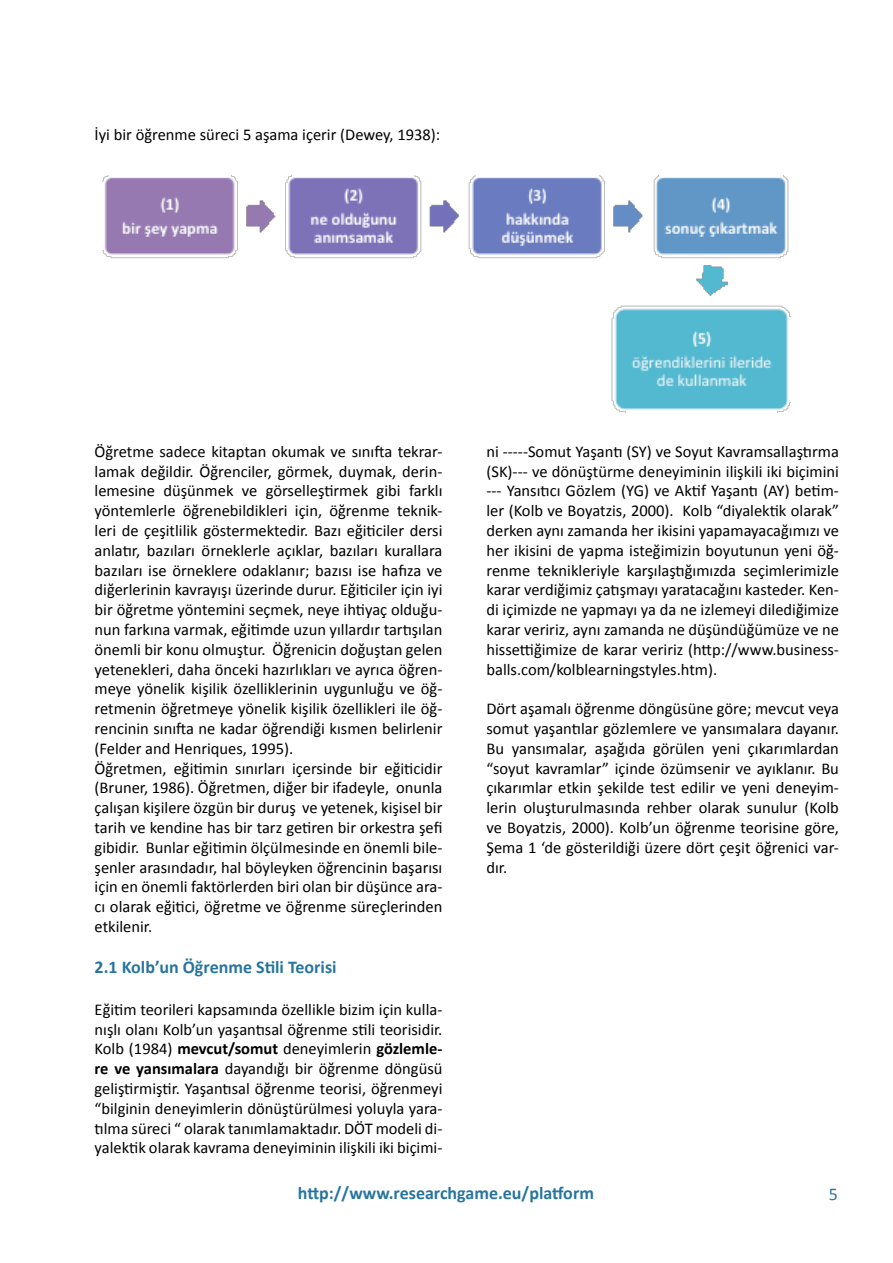
<style>
.page{position:relative;width:893px;height:1263px;background:#fff}
.page>*{position:absolute;margin:0;border:0;box-sizing:border-box;transform-origin:0 0}
.t1{font:700 18px "Calibri";color:#27759f}
.t2{font:18px "Calibri";color:#27759f}
.t3{font:16.5px/19.8px "Calibri";color:#000;text-align:justify}
.s1{font-weight:700}
</style>
<div class="page">
<img style="left:103px;top:175px;width:687px;height:237px">
<p class="t3" style="left:95px;top:125px;width:347px">İyi bir öğrenme süreci 5 aşama içerir (Dewey, 1938):</p>
<p class="t3" style="left:95px;top:441px;width:349px;text-align:left">Öğretme sadece kitaptan okumak ve sınıfta tekrar&shy;lamak değildir. Öğrenciler, görmek, duymak, derin&shy;lemesine düşünmek ve görselleştirmek gibi farklı yöntemlerle öğrenebildikleri için, öğrenme teknik&shy;leri de çeşitlilik göstermektedir. Bazı eğiticiler dersi anlatır, bazıları örneklerle açıklar, bazıları kurallara bazıları ise örneklere odaklanır; bazısı ise hafıza ve diğerlerinin kavrayışı üzerinde durur. Eğiticiler için iyi bir öğretme yöntemini seçmek, neye ihtiyaç olduğu&shy;nun farkına varmak, eğitimde uzun yıllardır tartışılan önemli bir konu olmuştur. Öğrenicin doğuştan gelen yetenekleri, daha önceki hazırlıkları ve ayrıca öğren&shy;meye yönelik kişilik özelliklerinin uygunluğu ve öğ&shy;retmenin öğretmeye yönelik kişilik özellikleri ile öğ&shy;rencinin sınıfta ne kadar öğrendiği kısmen belirlenir (Felder and Henriques, 1995).<br>Öğretmen, eğitimin sınırları içersinde bir eğiticidir (Bruner, 1986). Öğretmen, diğer bir ifadeyle, onunla çalışan kişilere özgün bir duruş ve yetenek, kişisel bir tarih ve kendine has bir tarz getiren bir orkestra şefi gibidir. Bunlar eğitimin ölçülmesinde en önemli bile&shy;şenler arasındadır, hal böyleyken öğrencinin başarısı için en önemli faktörlerden biri olan bir düşünce ara&shy;cı olarak eğitici, öğretme ve öğrenme süreçlerinden etkilenir.</p>
<p class="t1" style="left:95px;top:956px;width:244px">2.1 Kolb’un Öğrenme Stili Teorisi</p>
<p class="t3" style="left:95px;top:999px;width:349px">Eğitim teorileri kapsamında özellikle bizim için kulla&shy;nışlı olanı Kolb’un yaşantısal öğrenme stili teorisidir.<br>Kolb (1984) <span class="s1">mevcut/somut</span> deneyimlerin <span class="s1">gözlemle&shy;re ve yansımalara</span> dayandığı bir öğrenme döngüsü geliştirmiştir. Yaşantısal öğrenme teorisi, öğrenmeyi “bilginin deneyimlerin dönüştürülmesi yoluyla yara&shy;tılma süreci “ olarak tanımlamaktadır. DÖT modeli di&shy;yalektik olarak kavrama deneyiminin ilişkili iki biçimi-</p>
<p class="t3" style="left:486px;top:441px;width:354px">ni -----Somut Yaşantı (SY) ve Soyut Kavramsallaştırma (SK)--- ve dönüştürme deneyiminin ilişkili iki biçimini --- Yansıtıcı Gözlem (YG) ve Aktif Yaşantı (AY) betim&shy;ler (Kolb ve Boyatzis, 2000). Kolb “diyalektik olarak” derken aynı zamanda her ikisini yapamayacağımızı ve her ikisini de yapma isteğimizin boyutunun yeni öğ&shy;renme teknikleriyle karşılaştığımızda seçimlerimizle karar verdiğimiz çatışmayı yaratacağını kasteder. Ken&shy;di içimizde ne yapmayı ya da ne izlemeyi dilediğimize karar veririz, aynı zamanda ne düşündüğümüze ve ne hissettiğimize de karar veririz (http://www.business&shy;balls.com/kolblearningstyles.htm).</p>
<p class="t3" style="left:486px;top:699px;width:354px">Dört aşamalı öğrenme döngüsüne göre; mevcut veya somut yaşantılar gözlemlere ve yansımalara dayanır.<br>Bu yansımalar, aşağıda görülen yeni çıkarımlardan “soyut kavramlar” içinde özümsenir ve ayıklanır. Bu çıkarımlar etkin şekilde test edilir ve yeni deneyim&shy;lerin oluşturulmasında rehber olarak sunulur (Kolb ve Boyatzis, 2000). Kolb’un öğrenme teorisine göre, Şema 1 ‘de gösterildiği üzere dört çeşit öğrenici var&shy;dır.</p>
<p class="t1" style="left:298px;top:1182px;width:298px">http://www.researchgame.eu/platform</p>
<p class="t2" style="left:829px;top:1183px;width:11px">5</p>
</div>
